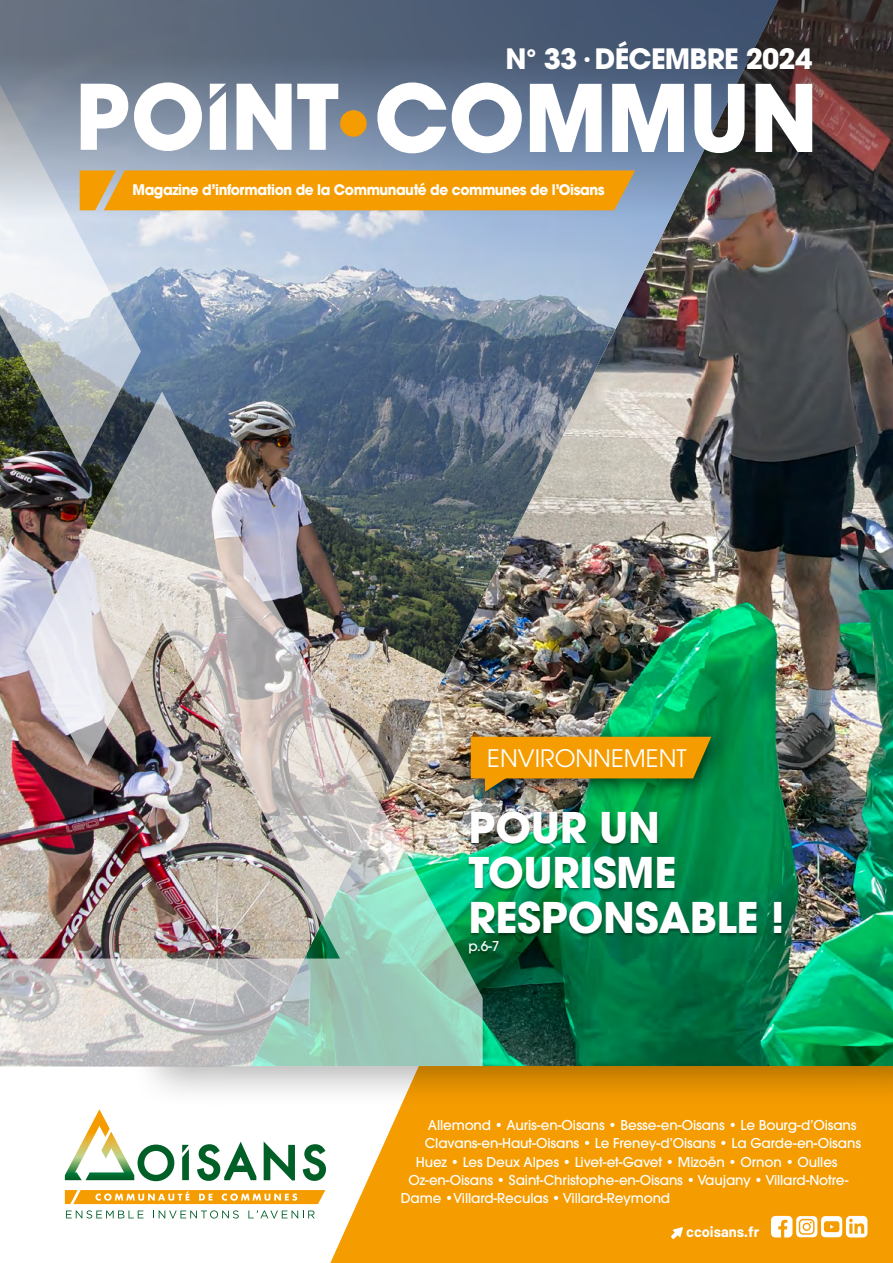
<style>
.page{position:relative;width:893px;height:1263px;background:#fff}
.page>*{position:absolute;margin:0;border:0;box-sizing:border-box;transform-origin:0 0}
.t1{font:700 42px/45px "ITC Avant Garde Pro";letter-spacing:-.01em;color:#fff}
.t2{font:700 27.9px "ITC Avant Garde Pro";letter-spacing:-.03em;color:#fff}
.t3{font:24px "ITC Avant Garde Pro";color:#fff}
.t4{font:700 14.7px "Barlow";color:#fff}
.t5{font:700 14.55px "ITC Avant Garde Pro";letter-spacing:-.03em;color:#fff;scale:.95 1}
.t6{font:500 13.5px "ITC Avant Garde Pro";letter-spacing:-.01em;color:#fff}
</style>
<div class="page">
<div style="left:330px;top:1110px;width:563px;height:153px;background:#f59c00"></div>
<div style="left:128px;top:0;width:765px;height:1110px;background:#000;opacity:.3"></div>
<img style="left:778px;top:252px;width:115px;height:814px">
<img style="left:141px;top:252px;width:637px;height:814px">
<svg style="left:182px;top:1145px;width:7px;height:35px"></svg>
<svg style="left:65px;top:1109px;width:109px;height:72px"></svg>
<svg style="left:303px;top:1144px;width:23px;height:37px"></svg>
<svg style="left:197px;top:1141px;width:59px;height:40px"></svg>
<svg style="left:264px;top:1142px;width:31px;height:38px"></svg>
<svg style="left:65px;top:1190px;width:260px;height:14px;background:#f6ad2e"></svg>
<svg style="left:66px;top:1210px;width:77px;height:8px"></svg>
<svg style="left:153px;top:1210px;width:86px;height:8px"></svg>
<svg style="left:248px;top:1210px;width:67px;height:8px"></svg>
<img style="left:141px;top:391px;width:342px;height:675px">
<img style="left:0;top:252px;width:141px;height:814px">
<svg style="left:0;top:0;width:893px;height:252px;background:#6f7888"></svg>
<svg style="left:377px;top:82px;width:69px;height:71px"></svg>
<svg style="left:452px;top:83px;width:70px;height:70px"></svg>
<svg style="left:530px;top:84px;width:72px;height:68px"></svg>
<svg style="left:612px;top:84px;width:72px;height:68px"></svg>
<svg style="left:694px;top:84px;width:51px;height:69px"></svg>
<svg style="left:755px;top:84px;width:57px;height:68px"></svg>
<svg style="left:81px;top:84px;width:47px;height:66px"></svg>
<svg style="left:134px;top:82px;width:68px;height:69px"></svg>
<svg style="left:237px;top:84px;width:101px;height:66px"></svg>
<svg style="left:210px;top:84px;width:16px;height:66px"></svg>
<div style="left:340px;top:110px;width:27px;height:27px;background:#f59c00;border-radius:50%"></div>
<div style="left:80px;top:170px;width:555px;height:40px;background:#f59c00"></div>
<div style="left:467px;top:812px;width:316px;height:145px;background:#000;opacity:.4"></div>
<div style="left:456px;top:723px;width:275px;height:90px;background:#000;opacity:.65"></div>
<svg style="left:471px;top:737px;width:240px;height:55px;background:#c09011"></svg>
<svg style="left:696px;top:1201px;width:171px;height:36px"></svg>
<svg style="left:671px;top:1227px;width:12px;height:12px"></svg>
<h2 class="t2" style="left:505px;top:40px;width:308px">N° 33 ● DÉCEMBRE 2024</h2>
<p class="t5" style="left:132px;top:180px;width:499px">Magazine d’information de la Communauté de communes de l’Oisans</p>
<h3 class="t3" style="left:487px;top:743px;width:201px">ENVIRONNEMENT</h3>
<h1 class="t1" style="left:468px;top:804px;width:318px">POUR UN<br>TOURISME<br>RESPONSABLE !</h1>
<p class="t6" style="left:468px;top:937px;width:32px">p.6-7</p>
<p class="t6" style="left:428px;top:1116px;width:430px">Allemond • Auris-en-Oisans • Besse-en-Oisans • Le Bourg-d’Oisans</p>
<p class="t6" style="left:425px;top:1135px;width:438px">Clavans-en-Haut-Oisans • Le Freney-d’Oisans • La Garde-en-Oisans</p>
<p class="t6" style="left:416px;top:1153px;width:423px">Huez • Les Deux Alpes • Livet-et-Gavet • Mizoën • Ornon • Oulles</p>
<p class="t6" style="left:408px;top:1171px;width:442px">Oz-en-Oisans • Saint-Christophe-en-Oisans • Vaujany • Villard-Notre-</p>
<p class="t6" style="left:401px;top:1190px;width:271px">Dame •Villard-Reculas • Villard-Reymond</p>
<p class="t4" style="left:686px;top:1223px;width:75px">ccoisans.fr</p>
</div>
